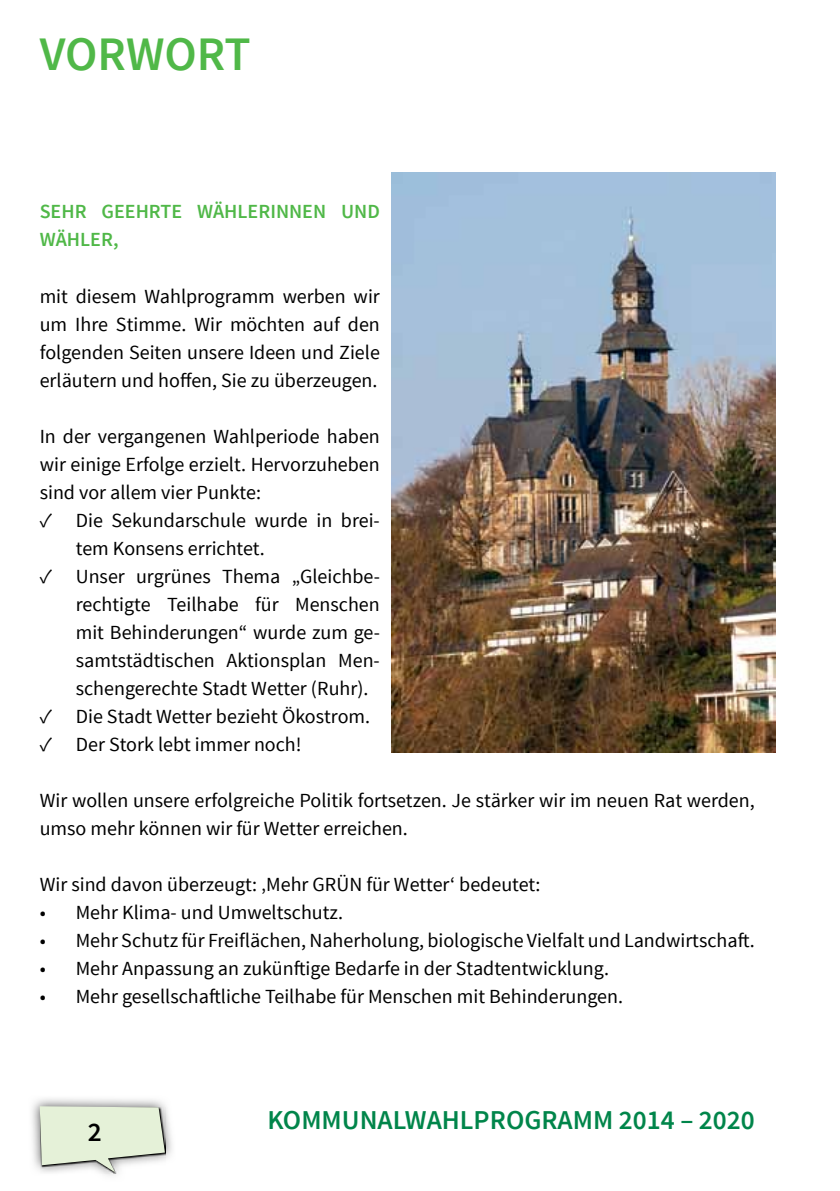
<style>
.page{position:relative;width:840px;height:1191px;background:#fff}
.page>*{position:absolute;margin:0;border:0;box-sizing:border-box;transform-origin:0 0}
.t1{font:600 48px "Source Sans Pro";color:#50b848}
.t2{font:600 27.2px "Source Sans Pro";color:#00854a}
.t3{font:600 27.2px "Source Sans Pro";color:#000}
.t4{font:20px/28px "Source Sans Pro";color:#000;text-align:justify}
.t5{font:600 20px/28px "Source Sans Pro";color:#50b848}
</style>
<div class="page">
<img style="left:32px;top:1098px;width:140px;height:78px">
<img style="left:40px;top:1107px;width:126px;height:66px">
<svg style="left:40px;top:1106px;width:125px;height:66px;background:#dce5d2"></svg>
<img style="left:391px;top:172px;width:384px;height:581px">
<h1 class="t1" style="left:40px;top:24px;width:212px">VORWORT</h1>
<p class="t5" style="left:40px;top:198px;width:341px">SEHR GEEHRTE WÄHLERINNEN UND<br>WÄHLER,</p>
<p class="t4" style="left:40px;top:282px;width:341px">mit diesem Wahlprogramm werben wir um Ihre Stimme. Wir möchten auf den folgenden Seiten unsere Ideen und Ziele erläutern und hoffen, Sie zu überzeugen.</p>
<p class="t4" style="left:40px;top:422px;width:341px">In der vergangenen Wahlperiode haben wir einige Erfolge erzielt. Hervorzuheben sind vor allem vier Punkte:</p>
<p class="t4" style="left:76px;top:506px;width:305px;text-indent:-36px">✓ Die Sekundarschule wurde in brei&shy;tem Konsens errichtet.</p>
<p class="t4" style="left:76px;top:562px;width:305px;text-indent:-36px">✓ Unser urgrünes Thema „Gleichbe&shy;rechtigte Teilhabe für Menschen mit Behinderungen“ wurde zum ge&shy;samtstädtischen Aktionsplan Men&shy;schengerechte Stadt Wetter (Ruhr).</p>
<p class="t4" style="left:40px;top:702px;width:332px">✓ Die Stadt Wetter bezieht Ökostrom.</p>
<p class="t4" style="left:40px;top:730px;width:263px">✓ Der Stork lebt immer noch!</p>
<p class="t4" style="left:40px;top:786px;width:716px">Wir wollen unsere erfolgreiche Politik fortsetzen. Je stärker wir im neuen Rat werden, umso mehr können wir für Wetter erreichen.</p>
<p class="t4" style="left:40px;top:870px;width:502px">Wir sind davon überzeugt: ‚Mehr GRÜN für Wetter‘ bedeutet:</p>
<p class="t4" style="left:40px;top:898px;width:305px">• Mehr Klima- und Umweltschutz.</p>
<p class="t4" style="left:40px;top:926px;width:716px">• Mehr Schutz für Freiflächen, Naherholung, biologische Vielfalt und Landwirtschaft.</p>
<p class="t4" style="left:40px;top:954px;width:570px">• Mehr Anpassung an zukünftige Bedarfe in der Stadtentwicklung.</p>
<p class="t4" style="left:40px;top:982px;width:584px">• Mehr gesellschaftliche Teilhabe für Menschen mit Behinderungen.</p>
<h2 class="t3" style="left:88px;top:1114px;width:15px">2</h2>
<h2 class="t2" style="left:267px;top:1103px;width:488px">KOMMUNALWAHLPROGRAMM 2014 – 2020</h2>
</div>
